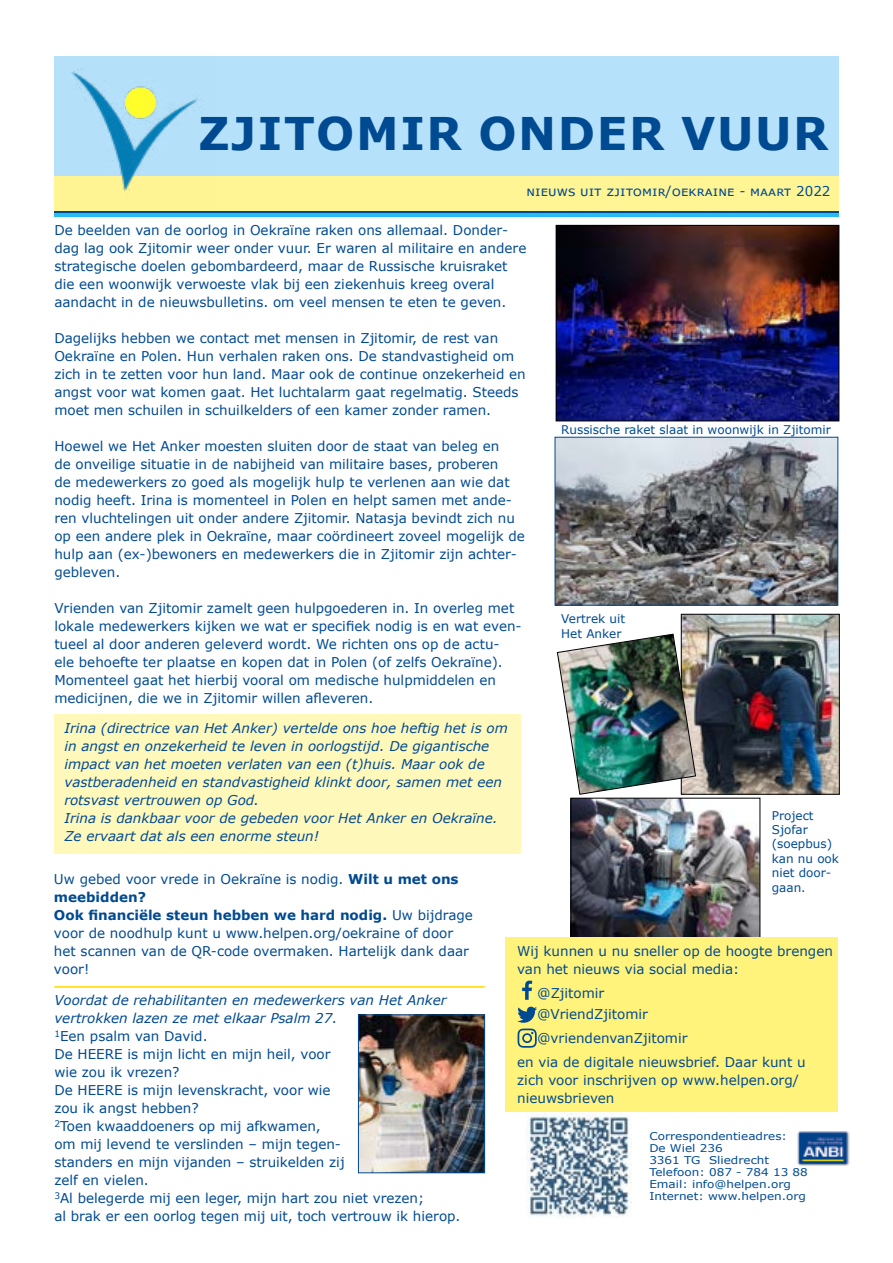
<style>
.page{position:relative;width:893px;height:1263px;background:#fff}
.page>*{position:absolute;margin:0;border:0;box-sizing:border-box;transform-origin:0 0}
.t1{font:700 45px "Verdana";letter-spacing:.035em;color:#004a92}
.t2{font:13.5px/18px "Verdana";color:#004a92}
.t3{font:italic 13.5px/18px "Verdana";color:#004a92}
.t4{font:12px/14.4px "Verdana";color:#004a92}
.t5{font:10.65px/12px "Verdana";color:#004a92;scale:1.12 1}
.s1{font-weight:700}
.s2{font-style:italic}
</style>
<div class="page">
<img style="left:573px;top:800px;width:185px;height:138px">
<div style="left:571px;top:798px;width:189px;height:145px;border:1px solid #000"></div>
<div style="left:506px;top:938px;width:332px;height:174px;background:#fff37c"></div>
<div style="left:54px;top:62px;width:785px;height:148px;background:#fff594"></div>
<div style="left:54px;top:56px;width:785px;height:119px;background:#b5e1fa"></div>
<hr style="left:54px;top:211px;width:785px;height:2px;background:#004a92">
<hr style="left:54px;top:213px;width:785px;height:4px;background:#29bdef">
<img style="left:59px;top:69px;width:156px;height:122px">
<img style="left:558px;top:227px;width:279px;height:192px">
<div style="left:556px;top:225px;width:283px;height:196px;border:1px solid #000"></div>
<img style="left:526px;top:1113px;width:105px;height:105px">
<svg style="left:522px;top:981px;width:10px;height:19px"></svg>
<img style="left:797px;top:1131px;width:53px;height:35px">
<svg style="left:517px;top:1007px;width:20px;height:41px"></svg>
<img style="left:557px;top:439px;width:279px;height:164px">
<div style="left:555px;top:437px;width:283px;height:168px;border:1px solid #004a92"></div>
<img style="left:683px;top:616px;width:155px;height:177px">
<div style="left:681px;top:614px;width:159px;height:181px;border:1px solid #000"></div>
<div style="left:54px;top:714px;width:467px;height:139px;background:#fff8bb"></div>
<img style="left:360px;top:1017px;width:123px;height:154px">
<div style="left:358px;top:1015px;width:127px;height:158px;border:1px solid #004a92"></div>
<hr style="left:54px;top:986px;width:431px;height:2px;background:#ffda00">
<img style="left:556px;top:633px;width:140px;height:162px">
<h1 class="t1" style="left:199px;top:102px;width:631px">ZJITOMIR ONDER VUUR</h1>
<p class="t2" style="left:527px;top:182px;width:305px">nieuws uit zjitomir/oekraine - maart 2022</p>
<p class="t2" style="left:54px;top:221px;width:474px">De beelden van de oorlog in Oekraïne raken ons allemaal. Donder&shy;dag lag ook Zjitomir weer onder vuur. Er waren al militaire en andere strategische doelen gebombardeerd, maar de Russische kruisraket die een woonwijk verwoeste vlak bij een ziekenhuis kreeg overal aandacht in de nieuwsbulletins. om veel mensen te eten te geven.</p>
<p class="t2" style="left:54px;top:329px;width:473px">Dagelijks hebben we contact met mensen in Zjitomir, de rest van Oekraïne en Polen. Hun verhalen raken ons. De standvastigheid om zich in te zetten voor hun land. Maar ook de continue onzekerheid en angst voor wat komen gaat. Het luchtalarm gaat regelmatig. Steeds moet men schuilen in schuilkelders of een kamer zonder ramen.</p>
<p class="t2" style="left:54px;top:437px;width:472px">Hoewel we Het Anker moesten sluiten door de staat van beleg en<br>de onveilige situatie in de nabijheid van militaire bases, proberen<br>de medewerkers zo goed als mogelijk hulp te verlenen aan wie dat nodig heeft. Irina is momenteel in Polen en helpt samen met ande&shy;ren vluchtelingen uit onder andere Zjitomir. Natasja bevindt zich nu op een andere plek in Oekraïne, maar coördineert zoveel mogelijk de hulp aan (ex-)bewoners en medewerkers die in Zjitomir zijn achter&shy;gebleven.</p>
<p class="t2" style="left:54px;top:599px;width:469px">Vrienden van Zjitomir zamelt geen hulpgoederen in. In overleg met lokale medewerkers kijken we wat er specifiek nodig is en wat even&shy;tueel al door anderen geleverd wordt. We richten ons op de actu&shy;ele behoefte ter plaatse en kopen dat in Polen (of zelfs Oekraïne).<br>Momenteel gaat het hierbij vooral om medische hulpmiddelen en medicijnen, die we in Zjitomir willen afleveren.</p>
<p class="t4" style="left:561px;top:422px;width:271px">Russische raket slaat in woonwijk in Zjitomir</p>
<p class="t4" style="left:561px;top:612px;width:65px">Vertrek uit<br>Het Anker</p>
<p class="t3" style="left:64px;top:719px;width:445px">Irina (directrice van Het Anker) vertelde ons hoe heftig het is om in angst en onzekerheid te leven in oorlogstijd. De gigantische impact van het moeten verlaten van een (t)huis. Maar ook de vastberadenheid en standvastigheid klinkt door, samen met een rotsvast vertrouwen op God.<br>Irina is dankbaar voor de gebeden voor Het Anker en Oekraïne.<br>Ze ervaart dat als een enorme steun!</p>
<p class="t2" style="left:54px;top:870px;width:420px">Uw gebed voor vrede in Oekraïne is nodig. <span class="s1">Wilt u met ons meebidden?<br>Ook financiële steun hebben we hard nodig.</span> Uw bijdrage voor de noodhulp kunt u www.helpen.org/oekraine of door het scannen van de QR-code overmaken. Hartelijk dank daar voor!</p>
<p class="t2" style="left:54px;top:991px;width:408px"><span class="s2">Voordat de rehabilitanten en medewerkers van Het Anker vertrokken lazen ze met elkaar Psalm 27.<br></span><sup>1</sup>Een psalm van David.<br>De HEERE is mijn licht en mijn heil, voor<br>wie zou ik vrezen?<br>De HEERE is mijn levenskracht, voor wie<br>zou ik angst hebben?<br><sup>2</sup>Toen kwaaddoeners op mij afkwamen,<br>om mij levend te verslinden – mijn tegen-<br>standers en mijn vijanden – struikelden zij<br>zelf en vielen.<br><sup>3</sup>Al belegerde mij een leger, mijn hart zou niet vrezen;<br>al brak er een oorlog tegen mij uit, toch vertrouw ik hierop.</p>
<p class="t4" style="left:772px;top:808px;width:69px">Project<br>Sjofar (soepbus) kan nu ook niet door&shy;gaan.</p>
<p class="t2" style="left:517px;top:942px;width:317px">Wij kunnen u nu sneller op de hoogte brengen van het nieuws via social media:</p>
<p class="t2" style="left:537px;top:982px;width:112px;line-height:21.3px">@Zjitomir @VriendZjitomir</p>
<p class="t2" style="left:537px;top:1028px;width:152px">@vriendenvanZjitomir</p>
<p class="t2" style="left:517px;top:1053px;width:290px">en via de digitale nieuwsbrief. Daar kunt u zich voor inschrijven op www.helpen.org/ nieuwsbrieven</p>
<p class="t5" style="left:649px;top:1130px;width:143px">Correspondentieadres:<br>De Wiel 236<br>3361 TG Sliedrecht<br>Telefoon: 087 - 784 13 88<br>Email: info@helpen.org<br>Internet: www.helpen.org</p>
</div>
